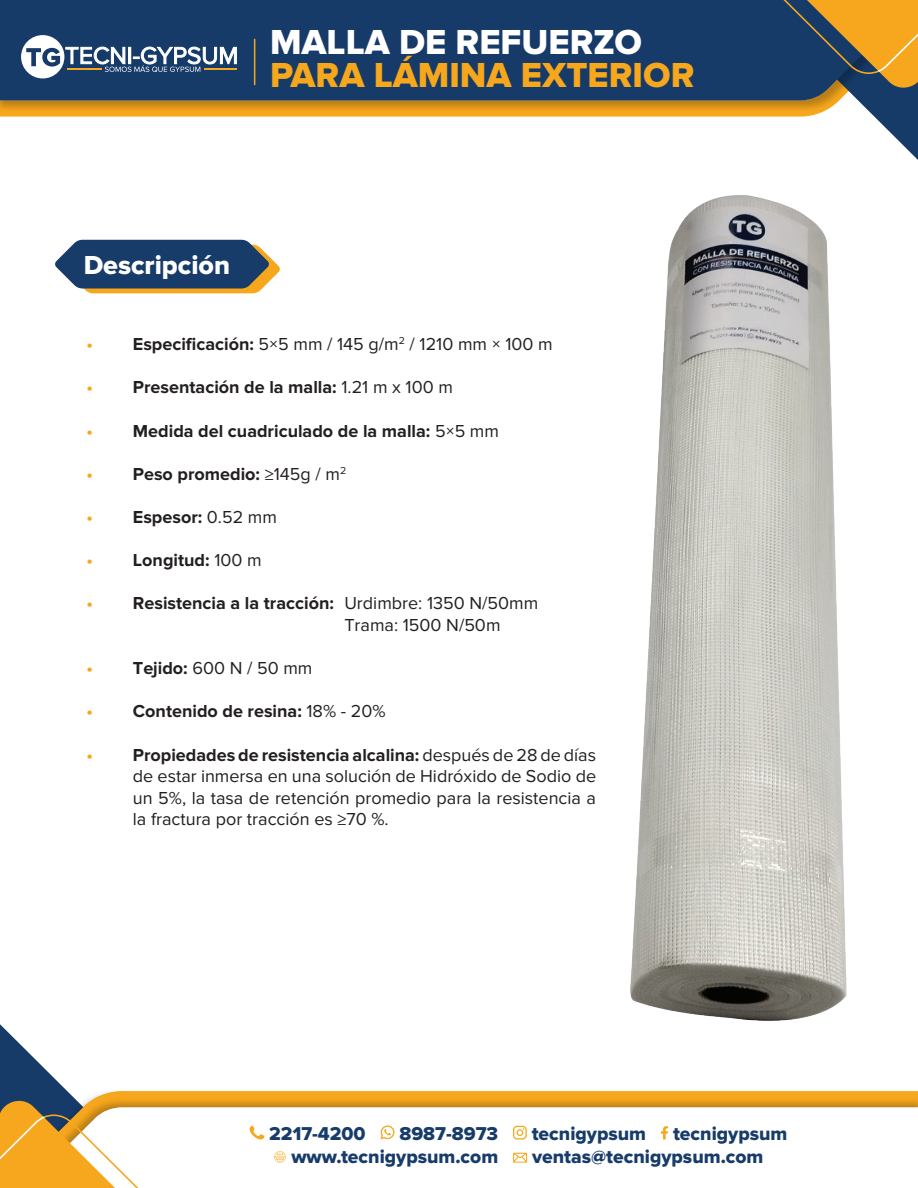
<style>
.page{position:relative;width:918px;height:1188px;background:#fff}
.page>*{position:absolute;margin:0;border:0;box-sizing:border-box;transform-origin:0 0}
.t1{font:36px "Proxima Nova Extrabld";color:#f7a71c}
.t2{font:36px "Proxima Nova Extrabld";color:#fff}
.t3{font:27px "Proxima Nova Extrabld";color:#fff}
.t4{font:19.35px "Proxima Nova Extrabld";color:#173c6a}
.t5{font:18px/21.6px "Proxima Nova";color:#231f20;text-align:justify}
.t6{font:700 18px "Proxima Nova";color:#231f20}
.t7{font:700 18px "Proxima Nova";color:#f7a71c}
.t8{font:10.5px "Proxima Nova";color:#231f20}
.s1{font-weight:700}
.s2{font-weight:400}
</style>
<div class="page">
<svg style="left:142px;top:1091px;width:776px;height:3px;background:#f6a924"></svg>
<img style="left:142px;top:1094px;width:776px;height:13px">
<svg style="left:142px;top:1107px;width:776px;height:55px"></svg>
<svg style="left:0;top:1024px;width:142px;height:164px"></svg>
<svg style="left:250px;top:1126px;width:14px;height:14px"></svg>
<svg style="left:381px;top:1125px;width:13px;height:14px"></svg>
<svg style="left:513px;top:1126px;width:14px;height:14px"></svg>
<svg style="left:661px;top:1126px;width:7px;height:14px"></svg>
<svg style="left:273px;top:1151px;width:13px;height:12px"></svg>
<svg style="left:513px;top:1153px;width:14px;height:10px"></svg>
<img style="left:0;top:100px;width:780px;height:16px">
<div style="left:0;top:0;width:780px;height:100px;background:#173b69"></div>
<svg style="left:780px;top:0;width:138px;height:160px"></svg>
<svg style="left:21px;top:35px;width:216px;height:43px"></svg>
<hr style="left:67px;top:68px;width:34px;height:2px;background:#f7a71c">
<hr style="left:204px;top:68px;width:32px;height:2px;background:#f7a71c">
<hr style="left:254px;top:39px;width:1px;height:46px;background:#f7a71c">
<svg style="left:55px;top:240px;width:225px;height:53px;background:#485c72"></svg>
<img style="left:630px;top:195px;width:217px;height:826px">
<h1 class="t2" style="left:270px;top:22px;width:374px">MALLA DE REFUERZO</h1>
<h1 class="t1" style="left:270px;top:55px;width:426px">PARA LÁMINA EXTERIOR</h1>
<h2 class="t3" style="left:84px;top:249px;width:148px">Descripción</h2>
<p class="t7" style="left:86px;top:334px;width:8px">•</p>
<p class="t5" style="left:133px;top:334px;width:421px"><span class="s1">Especificación</span> 5×5<span class="s1">:</span> mm / 145 m/g /<sup>2</sup> 1210 mm × 100 m</p>
<p class="t7" style="left:86px;top:377px;width:8px">•</p>
<p class="t6" style="left:133px;top:377px;width:322px">Presentación de la malla: <span class="s2">1.21 m x 100 m</span></p>
<p class="t7" style="left:86px;top:420px;width:8px">•</p>
<p class="t6" style="left:133px;top:420px;width:368px">Medida del cuadriculado de la malla <span class="s2">5×5</span>: <span class="s2">m m</span></p>
<p class="t7" style="left:86px;top:463px;width:8px">•</p>
<p class="t8" style="left:340px;top:464px;width:8px">2</p>
<p class="t6" style="left:133px;top:463px;width:209px">Peso promedio <span class="s2">≥</span>: <span class="s2">1 4 5 m/g</span></p>
<p class="t7" style="left:86px;top:507px;width:8px">•</p>
<p class="t6" style="left:133px;top:507px;width:146px">Espesor: <span class="s2">0.52 mm</span></p>
<p class="t7" style="left:86px;top:550px;width:8px">•</p>
<p class="t6" style="left:133px;top:550px;width:130px">Longitud: <span class="s2">100 m</span></p>
<p class="t7" style="left:86px;top:593px;width:8px">•</p>
<p class="t6" style="left:133px;top:593px;width:203px">Resistencia laa tracción:</p>
<p class="t5" style="left:344px;top:593px;width:195px">Urdimbre: 1350 N/50mm</p>
<p class="t5" style="left:344px;top:614px;width:158px">Trama: 1500 N/50m</p>
<p class="t7" style="left:86px;top:658px;width:8px">•</p>
<p class="t5" style="left:133px;top:658px;width:181px"><span class="s1">Tejido:</span> 600 N / 50 mm</p>
<p class="t7" style="left:86px;top:701px;width:8px">•</p>
<p class="t6" style="left:133px;top:701px;width:254px">Contenido de resina: <span class="s2">18% - 20%</span></p>
<p class="t7" style="left:86px;top:744px;width:8px">•</p>
<p class="t6" style="left:133px;top:744px;width:465px">Propiedades de resistencia alcalina: <span class="s2">después de 28 de días</span></p>
<p class="t5" style="left:133px;top:766px;width:465px">de estar inmersa en una solución de Hidróxido de Sodio de un 5%, la tasa de retención promedio para la resistencia a la fractura por tracción es ≤70 %.</p>
<p class="t4" style="left:269px;top:1122px;width:98px">2217-4200</p>
<p class="t4" style="left:399px;top:1122px;width:100px">8987-8973</p>
<p class="t4" style="left:532px;top:1122px;width:116px">tecnigypsum</p>
<p class="t4" style="left:673px;top:1122px;width:116px">tecnigypsum</p>
<p class="t4" style="left:291px;top:1145px;width:208px">www.tecnigypsum.com</p>
<p class="t4" style="left:532px;top:1145px;width:233px">ventas@tecnigypsum.com</p>
</div>
